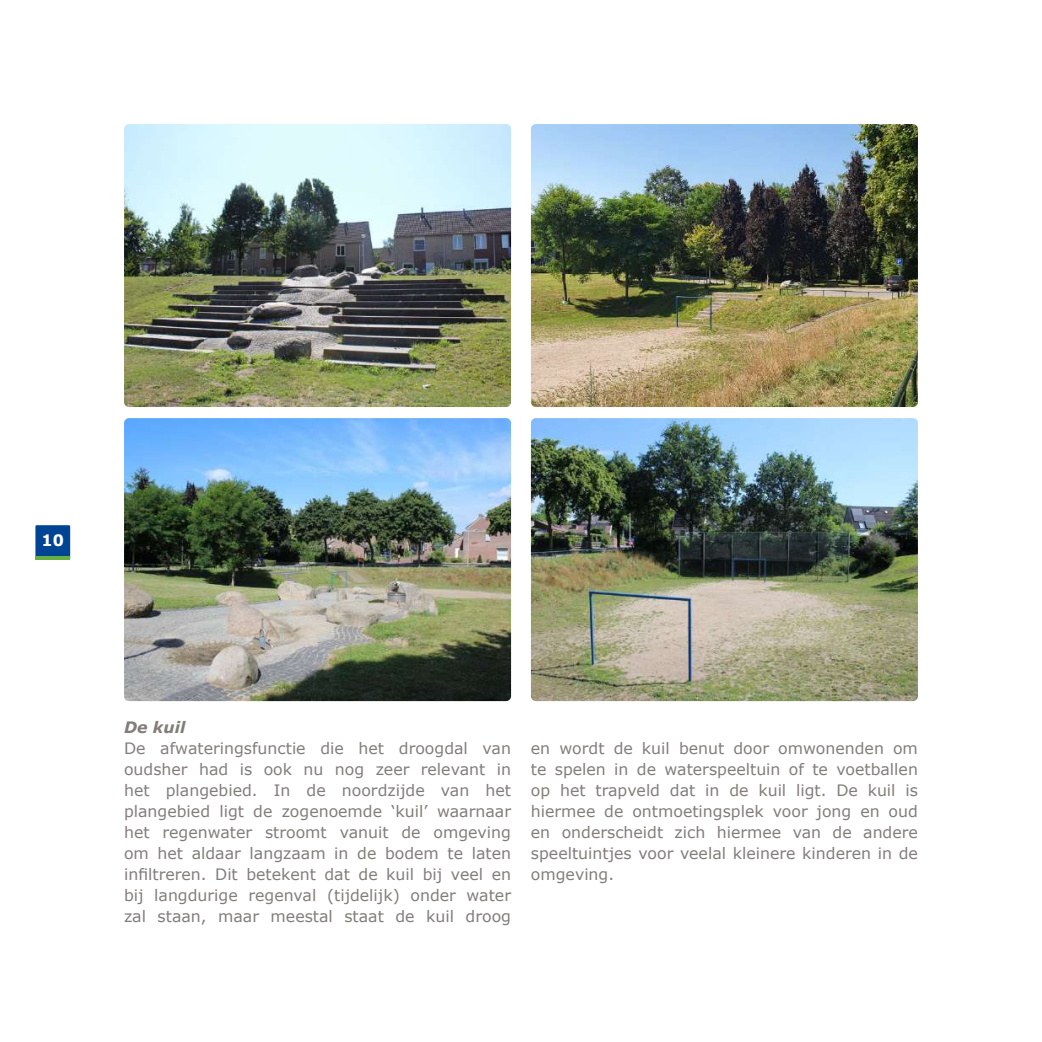
<style>
.page{position:relative;width:1042px;height:1042px;background:#fff}
.page>*{position:absolute;margin:0;border:0;box-sizing:border-box;transform-origin:0 0}
.t1{font:15.75px/21px "Verdana";color:#827d7b;text-align:justify}
.t2{font:italic 700 15.75px "Verdana";color:#827d7b}
.t3{font:700 15.75px "Verdana";color:#fff}
</style>
<div class="page">
<img style="left:531px;top:124px;width:387px;height:283px">
<img style="left:124px;top:124px;width:387px;height:283px">
<img style="left:124px;top:418px;width:387px;height:283px">
<img style="left:531px;top:418px;width:387px;height:283px">
<div style="left:35px;top:525px;width:35px;height:35px;background:#004494"></div>
<hr style="left:35px;top:556px;width:35px;height:4px;background:#65b041">
<p class="t3" style="left:42px;top:530px;width:24px">10</p>
<p class="t2" style="left:124px;top:717px;width:63px">De kuil</p>
<p class="t1" style="left:124px;top:738px;width:388px">De afwateringsfunctie die het droogdal van oudsher had is ook nu nog zeer relevant in het plangebied. In de noordzijde van het plangebied ligt de zogenoemde ‘kuil’ waarnaar het regenwater stroomt vanuit de omgeving om het aldaar langzaam in de bodem te laten infiltreren. Dit betekent dat de kuil bij veel en bij langdurige regenval (tijdelijk) onder water zal staan, maar meestal staat de kuil droog</p>
<p class="t1" style="left:531px;top:738px;width:388px">en wordt de kuil benut door omwonenden om te spelen in de waterspeeltuin of te voetballen op het trapveld dat in de kuil ligt. De kuil is hiermee de ontmoetingsplek voor jong en oud en onderscheidt zich hiermee van de andere speeltuintjes voor veelal kleinere kinderen in de omgeving.</p>
</div>
